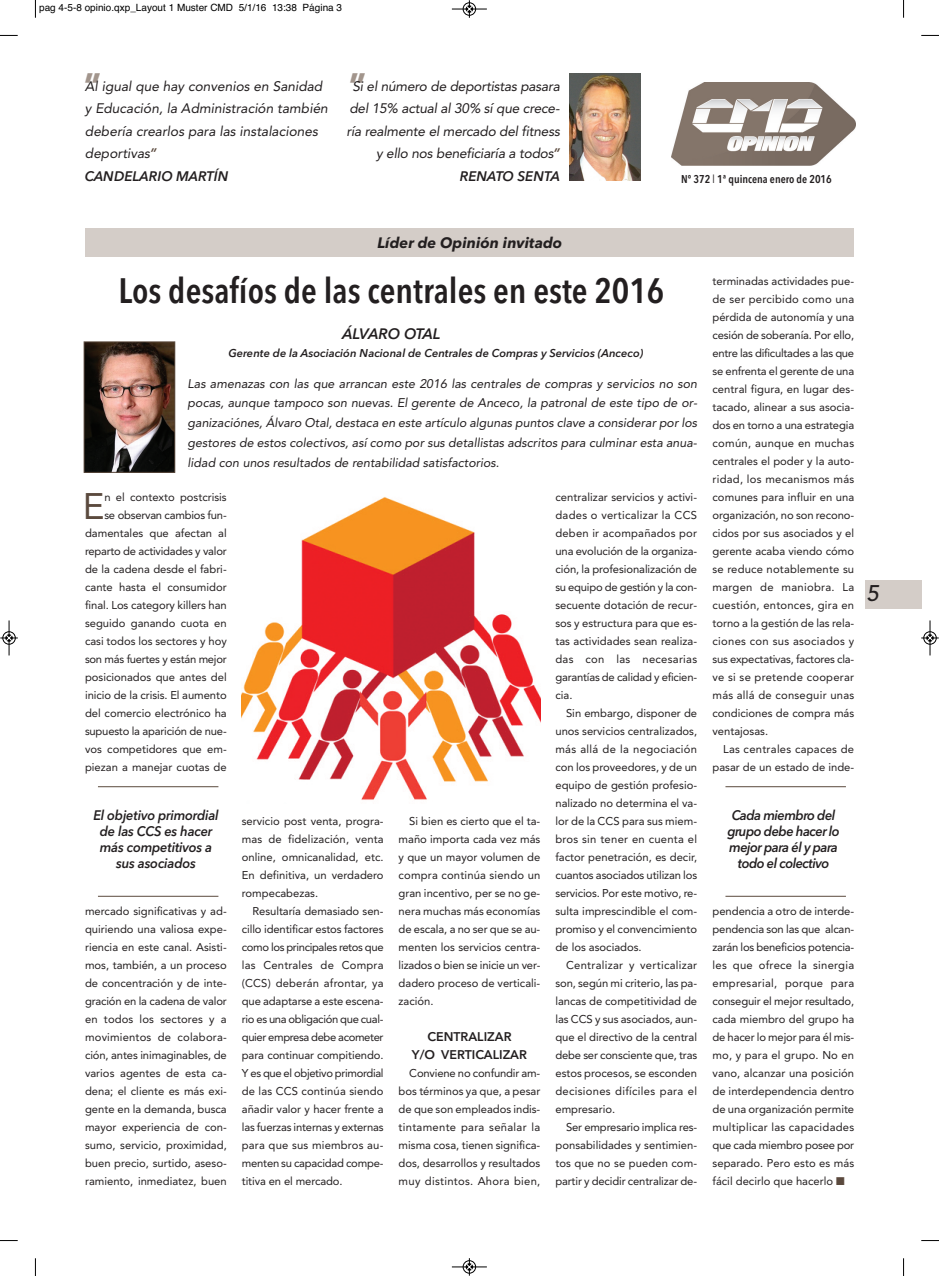
<style>
.page{position:relative;width:939px;height:1276px;background:#fff}
.page>*{position:absolute;margin:0;border:0;box-sizing:border-box;transform-origin:0 0}
.t1{font:36.62px "Avenir";color:#5b4a3e}
.t2{font:600 35px "Avenir Next Condensed";color:#231f20}
.t3{font:700 35px "Avenir Next";color:#a2958c}
.t4{font:italic 500 22.5px "Avenir";color:#231f20}
.t5{font:italic 700 15px "Avenir Next";color:#231f20}
.t6{font:italic 600 15px "Avenir Next";letter-spacing:-.01em;color:#231f20}
.t7{font:italic 13.75px/22.5px "Avenir";color:#231f20}
.t8{font:italic 600 13.75px/16.2px "Avenir Next";letter-spacing:-.015em;color:#231f20;text-align:center;scale:.95 1}
.t9{font:italic 600 13.75px/16.2px "Avenir Next";letter-spacing:-.04em;color:#231f20;text-align:center;scale:.95 1}
.t10{font:italic 600 13.75px "Avenir Next";letter-spacing:-.015em;color:#231f20}
.t11{font:italic 12.5px/19.9px "Avenir";color:#231f20;text-align:justify}
.t12{font:600 12.5px/18px "Avenir Next";color:#231f20;text-align:center}
.t13{font:11.25px/18px "Avenir";color:#231f20;text-align:justify}
.t14{font:italic 600 11.25px "Avenir Next";color:#231f20}
.t15{font:11.25px/18px "Avenir";letter-spacing:.025em;color:#231f20;text-align:right}
.t16{font:600 11.25px "Avenir Next Condensed";color:#231f20}
.t17{font:10px "Helvetica";color:#000}
.s1{font-family:"Avenir Next";font-weight:600;color:#5b4a3e}
.s2{font-family:"Avenir";font-weight:400}
.s3{color:#5b4a3e}
</style>
<div class="page">
<div style="left:865px;top:580px;width:56px;height:28px;background:#d4cdc8"></div>
<img style="left:570px;top:74px;width:71px;height:107px">
<img style="left:672px;top:83px;width:183px;height:83px">
<img style="left:86px;top:343px;width:87px;height:128px">
<div style="left:84px;top:341px;width:91px;height:132px;border:1px solid #5b4a3e"></div>
<hr style="left:98px;top:786px;width:120px;height:1px;background:#5b4a3e">
<hr style="left:98px;top:896px;width:120px;height:1px;background:#5b4a3e">
<hr style="left:725px;top:786px;width:121px;height:1px;background:#5b4a3e">
<hr style="left:725px;top:896px;width:121px;height:1px;background:#5b4a3e">
<div style="left:86px;top:229px;width:768px;height:28px;background:#d4cdc8"></div>
<img style="left:242px;top:497px;width:298px;height:303px">
<svg style="left:35px;top:0;width:1px;height:18px"></svg>
<svg style="left:0;top:35px;width:18px;height:1px"></svg>
<svg style="left:903px;top:0;width:1px;height:18px"></svg>
<svg style="left:921px;top:35px;width:18px;height:1px"></svg>
<svg style="left:35px;top:1258px;width:1px;height:18px"></svg>
<svg style="left:0;top:1240px;width:18px;height:1px"></svg>
<svg style="left:903px;top:1258px;width:1px;height:18px"></svg>
<svg style="left:921px;top:1240px;width:18px;height:1px"></svg>
<div style="left:463px;top:2px;width:13px;height:14px;border:1px solid #fff;border-radius:50%"></div>
<hr style="left:452px;top:9px;width:35px;height:1px;background:#000">
<div style="left:463px;top:3px;width:13px;height:12px;border:1px solid #000;border-radius:50%"></div>
<svg style="left:466px;top:0;width:7px;height:18px"></svg>
<hr style="left:452px;top:1266px;width:35px;height:1px;background:#000">
<div style="left:463px;top:1260px;width:13px;height:13px;border:1px solid #000;border-radius:50%"></div>
<svg style="left:466px;top:1258px;width:7px;height:17px"></svg>
<div style="left:2px;top:631px;width:14px;height:13px;border:1px solid #fff;border-radius:50%"></div>
<hr style="left:9px;top:620px;width:1px;height:35px;background:#000">
<div style="left:3px;top:631px;width:12px;height:13px;border:1px solid #000;border-radius:50%"></div>
<svg style="left:0;top:635px;width:18px;height:6px"></svg>
<div style="left:923px;top:631px;width:14px;height:13px;border:1px solid #fff;border-radius:50%"></div>
<hr style="left:930px;top:620px;width:1px;height:35px;background:#000">
<div style="left:924px;top:631px;width:12px;height:13px;border:1px solid #000;border-radius:50%"></div>
<svg style="left:921px;top:635px;width:18px;height:6px"></svg>
<p class="t17" style="left:39px;top:2px;width:304px">pag 4-5-8 opinio.qxp_Layout 1 Muster CMD 5/1/16 13:38 Página 3</p>
<h2 class="t3" style="left:84px;top:56px;width:19px">”</h2>
<p class="t7" style="left:85px;top:75px;width:245px">Al igual que hay convenios en Sanidad y Educación, la Administración también debería crearlos para las instalaciones deportivas<span class="s1">”</span></p>
<p class="t10" style="left:85px;top:164px;width:145px">CANDELARIO MARTÍN</p>
<h2 class="t3" style="left:349px;top:56px;width:19px">”</h2>
<p class="t7" style="left:346px;top:75px;width:215px;text-align:right">Si el número de deportistas pasara del 15% actual al 30% sí que crece&shy;ría realmente el mercado del fitness y ello nos beneficiaría a todos<span class="s1">”</span></p>
<p class="t10" style="left:460px;top:164px;width:102px">RENATO SENTA</p>
<p class="t16" style="left:681px;top:169px;width:152px">Nº 372 <span class="s2">l</span> 1ª quincena enero de 2016</p>
<h3 class="t5" style="left:377px;top:229px;width:186px">Líder de Opinión invitado</h3>
<h2 class="t2" style="left:119px;top:260px;width:547px">Los desafíos de las centrales en este 2016</h2>
<h3 class="t6" style="left:342px;top:321px;width:100px">ÁLVARO OTAL</h3>
<p class="t14" style="left:229px;top:343px;width:416px">Gerente de la Asociación Nacional de Centrales de Compras y Servicios (Anceco)</p>
<p class="t13" style="left:712px;top:272px;width:143px">terminadas actividades pue&shy;de ser percibido como una pérdida de autonomía y una cesión de soberanía. Por ello, entre las dificultades a las que se enfrenta el gerente de una central figura, en lugar des&shy;tacado, alinear a sus asocia&shy;dos en torno a una estrategia común, aunque en muchas centrales el poder y la auto&shy;ridad, los mecanismos más comunes para influir en una organización, no son recono&shy;cidos por sus asociados y el gerente acaba viendo cómo se reduce notablemente su margen de maniobra. La cuestión, entonces, gira en torno a la gestión de las rela&shy;ciones con sus asociados y sus expectativas, factores cla&shy;ve si se pretende cooperar más allá de conseguir unas condiciones de compra más ventajosas.</p>
<p class="t15" style="left:712px;top:740px;width:143px">Las centrales capaces de pasar de un estado de inde-</p>
<p class="t11" style="left:188px;top:373px;width:511px">Las amenazas con las que arrancan este 2016 las centrales de compras y servicios no son pocas, aunque tampoco son nuevas. El gerente de Anceco, la patronal de este tipo de or&shy;ganizaciónes, Álvaro Otal, destaca en este artículo algunas puntos clave a considerar por los gestores de estos colectivos, así como por sus detallistas adscritos para culminar esta anua&shy;lidad con unos resultados de rentabilidad satisfactorios.</p>
<p class="t13" style="left:555px;top:488px;width:143px">centralizar servicios y activi&shy;dades o verticalizar la CCS deben ir acompañados por una evolución de la organiza&shy;ción, la profesionalización de su equipo de gestión y la con&shy;secuente dotación de recur&shy;sos y estructura para que es&shy;tas actividades sean realiza&shy;das con las necesarias garantías de calidad y eficien&shy;cia.</p>
<p class="t13" style="left:555px;top:704px;width:143px;text-indent:11px">Sin embargo, disponer de unos servicios centralizados, más allá de la negociación con los proveedores, y de un equipo de gestión profesio&shy;nalizado no determina el va&shy;lor de la CCS para sus miem&shy;bros sin tener en cuenta el factor penetración, es decir, cuantos asociados utilizan los servicios. Por este motivo, re&shy;sulta imprescindible el com&shy;promiso y el convencimiento de los asociados.</p>
<p class="t13" style="left:555px;top:956px;width:143px;text-indent:11px">Centralizar y verticalizar son, según mi criterio, las pa&shy;lancas de competitividad de las CCS y sus asociados, aun&shy;que el directivo de la central debe ser consciente que, tras estos procesos, se esconden decisiones difíciles para el empresario.</p>
<p class="t13" style="left:555px;top:1118px;width:143px;text-indent:11px">Ser empresario implica res&shy;ponsabilidades y sentimien&shy;tos que no se pueden com&shy;partir y decidir centralizar de-</p>
<p class="t13" style="left:85px;top:488px;width:143px;text-align:right">n el contexto postcrisis<br>se observan cambios fun&shy;damentales que afectan al reparto de actividades y valor de la cadena desde el fabri&shy;cante hasta el consumidor final. Los category killers han seguido ganando cuota en casi todos los sectores y hoy son más fuertes y están mejor posicionados que antes del inicio de la crisis. El aumento del comercio electrónico ha supuesto la aparición de nue&shy;vos competidores que em&shy;piezan a manejar cuotas de</p>
<h1 class="t1" style="left:83px;top:477px;width:23px">E</h1>
<p class="t8" style="left:93px;top:806px;width:133px">El objetivo primordial de las CCS es hacer más competitivos a sus asociados</p>
<p class="t9" style="left:727px;top:806px;width:120px">Cada miembro del grupo debe hacer lo mejor para él y para todo el colectivo</p>
<p class="t13" style="left:399px;top:812px;width:143px;text-indent:11px">Si bien es cierto que el ta&shy;maño importa cada vez más y que un mayor volumen de compra continúa siendo un gran incentivo, per se no ge&shy;nera muchas más economías de escala, a no ser que se au&shy;menten los servicios centra&shy;lizados o bien se inicie un ver&shy;dadero proceso de verticali&shy;zación.</p>
<p class="t12" style="left:412px;top:1027px;width:117px">CENTRALIZAR<br>Y/O VERTICALIZAR</p>
<p class="t13" style="left:399px;top:1064px;width:143px;text-indent:11px">Conviene no confundir am&shy;bos términos ya que, a pesar de que son empleados indis&shy;tintamente para señalar la misma cosa, tienen significa&shy;dos, desarrollos y resultados muy distintos. Ahora bien,</p>
<p class="t13" style="left:242px;top:812px;width:143px">servicio post venta, progra&shy;mas de fidelización, venta online, omnicanalidad, etc.<br>En definitiva, un verdadero rompecabezas.</p>
<p class="t13" style="left:242px;top:902px;width:143px;text-indent:11px">Resultaría demasiado sen&shy;cillo identificar estos factores como los principales retos que las Centrales de Compra (CCS) deberán afrontar, ya que adaptarse a este escena&shy;rio es una obligación que cual&shy;quier empresa debe acometer para continuar compitiendo.<br>Y es que el objetivo primordial de las CCS continúa siendo añadir valor y hacer frente a las fuerzas internas y externas para que sus miembros au&shy;menten su capacidad compe&shy;titiva en el mercado.</p>
<p class="t13" style="left:85px;top:902px;width:143px">mercado significativas y ad&shy;quiriendo una valiosa expe&shy;riencia en este canal. Asisti&shy;mos, también, a un proceso de concentración y de inte&shy;gración en la cadena de valor en todos los sectores y a movimientos de colabora&shy;ción, antes inimaginables, de varios agentes de esta ca&shy;dena; el cliente es más exi&shy;gente en la demanda, busca mayor experiencia de con&shy;sumo, servicio, proximidad, buen precio, surtido, aseso&shy;ramiento, inmediatez, buen</p>
<p class="t13" style="left:712px;top:902px;width:143px">pendencia a otro de interde&shy;pendencia son las que alcan&shy;zarán los beneficios potencia&shy;les que ofrece la sinergia empresarial, porque para conseguir el mejor resultado, cada miembro del grupo ha de hacer lo mejor para él mis&shy;mo, y para el grupo. No en vano, alcanzar una posición de interdependencia dentro de una organización permite multiplicar las capacidades que cada miembro posee por separado. Pero esto es más fácil decirlo que hacerlo <span class="s3">■</span></p>
<h3 class="t4" style="left:866px;top:580px;width:14px">5</h3>
</div>
